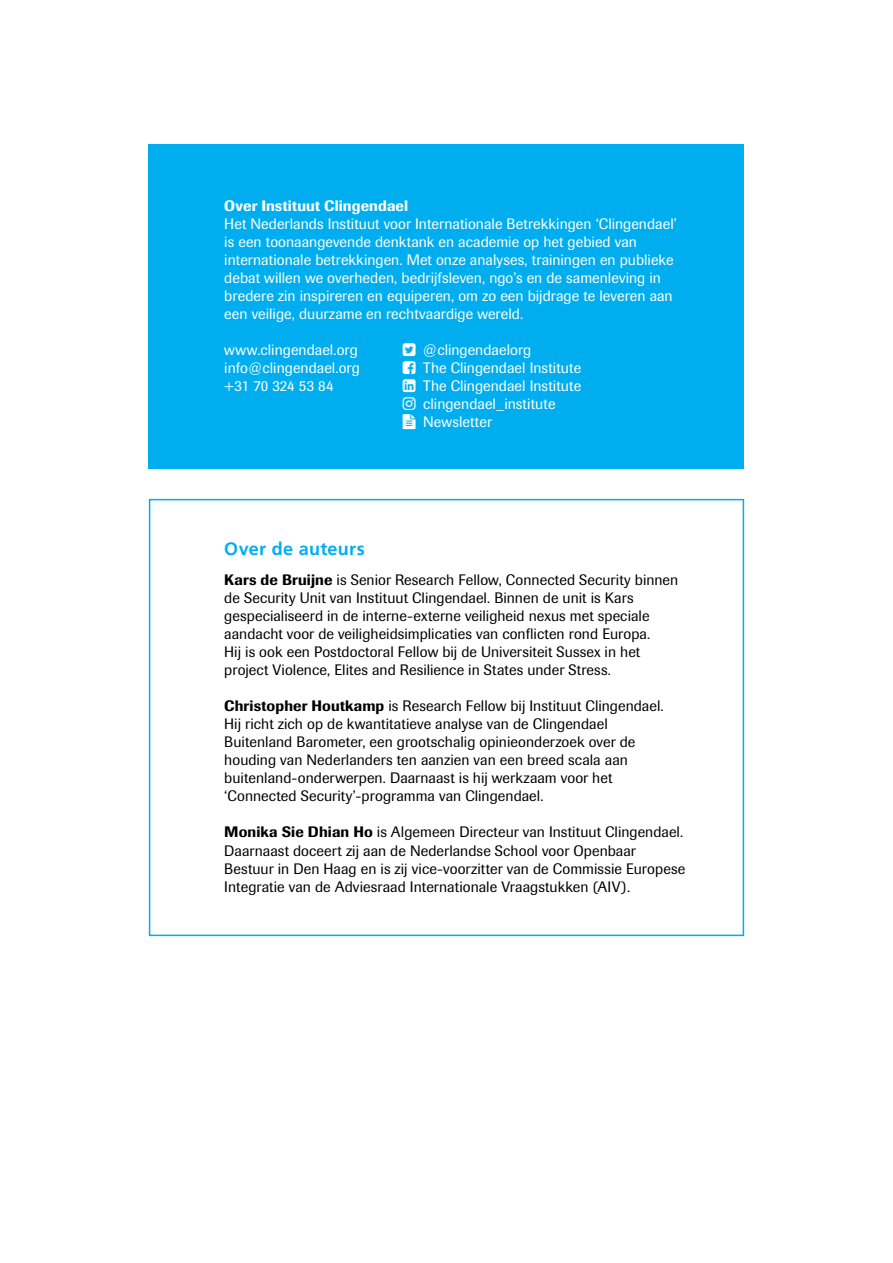
<style>
.page{position:relative;width:893px;height:1263px;background:#fff}
.page>*{position:absolute;margin:0;border:0;box-sizing:border-box;transform-origin:0 0}
.t1{font:700 18px "Frutiger LT Std";letter-spacing:.015em;color:#00aeef}
.t2{font:15px/18px "Imago";letter-spacing:.005em;color:#000}
.t3{font:15px/18px "Imago";letter-spacing:.005em;color:#fff}
.t4{font:500 15px "Imago";letter-spacing:.01em;color:#fff}
.s1{font-weight:500}
</style>
<div class="page">
<div style="left:149px;top:499px;width:595px;height:437px;border:2px solid #00aeef"></div>
<div style="left:149px;top:144px;width:595px;height:324px;background:#00aeef"></div>
<p class="t4" style="left:224px;top:197px;width:185px">Over Instituut Clingendael</p>
<p class="t3" style="left:224px;top:215px;width:454px">Het Nederlands Instituut voor Internationale Betrekkingen ‘Clingendael’ is een toonaangevende denktank en academie op het gebied van internationale betrekkingen. Met onze analyses, trainingen en publieke debat willen we overheden, bedrijfsleven, ngo’s en de samenleving in bredere zin inspireren en equiperen, om zo een bijdrage te leveren aan een veilige, duurzame en rechtvaardige wereld.</p>
<p class="t3" style="left:224px;top:341px;width:135px">www.clingendael.org</p>
<p class="t3" style="left:423px;top:341px;width:110px">@clingendaelorg</p>
<p class="t3" style="left:224px;top:359px;width:137px">info@clingendael.org</p>
<p class="t3" style="left:423px;top:359px;width:159px">The Clingendael Institute</p>
<p class="t3" style="left:224px;top:377px;width:111px">+31 70 324 53 84</p>
<p class="t3" style="left:423px;top:377px;width:159px">The Clingendael Institute</p>
<p class="t3" style="left:423px;top:395px;width:134px">clingendael_institute</p>
<p class="t3" style="left:423px;top:413px;width:70px">Newsletter</p>
<h2 class="t1" style="left:224px;top:538px;width:142px">Over de auteurs</h2>
<p class="t2" style="left:224px;top:571px;width:456px"><span class="s1">Kars de Bruijne</span> is Senior Research Fellow, Connected Security binnen de Security Unit van Instituut Clingendael. Binnen de unit is Kars gespecialiseerd in de interne-externe veiligheid nexus met speciale aandacht voor de veiligheidsimplicaties van conflicten rond Europa.<br>Hij is ook een Postdoctoral Fellow bij de Universiteit Sussex in het project Violence, Elites and Resilience in States under Stress.</p>
<p class="t2" style="left:224px;top:697px;width:441px"><span class="s1">Christopher Houtkamp</span> is Research Fellow bij Instituut Clingendael.<br>Hij richt zich op de kwantitatieve analyse van de Clingendael Buitenland Barometer, een grootschalig opinieonderzoek over de houding van Nederlanders ten aanzien van een breed scala aan buitenland‑onderwerpen. Daarnaast is hij werkzaam voor het ‘Connected Security’‑programma van Clingendael.</p>
<p class="t2" style="left:224px;top:823px;width:462px"><span class="s1">Monika Sie Dhian Ho</span> is Algemeen Directeur van Instituut Clingendael.<br>Daarnaast doceert zij aan de Nederlandse School voor Openbaar Bestuur in Den Haag en is zij vice-voorzitter van de Commissie Europese Integratie van de Adviesraad Internationale Vraagstukken (AIV).</p>
</div>
